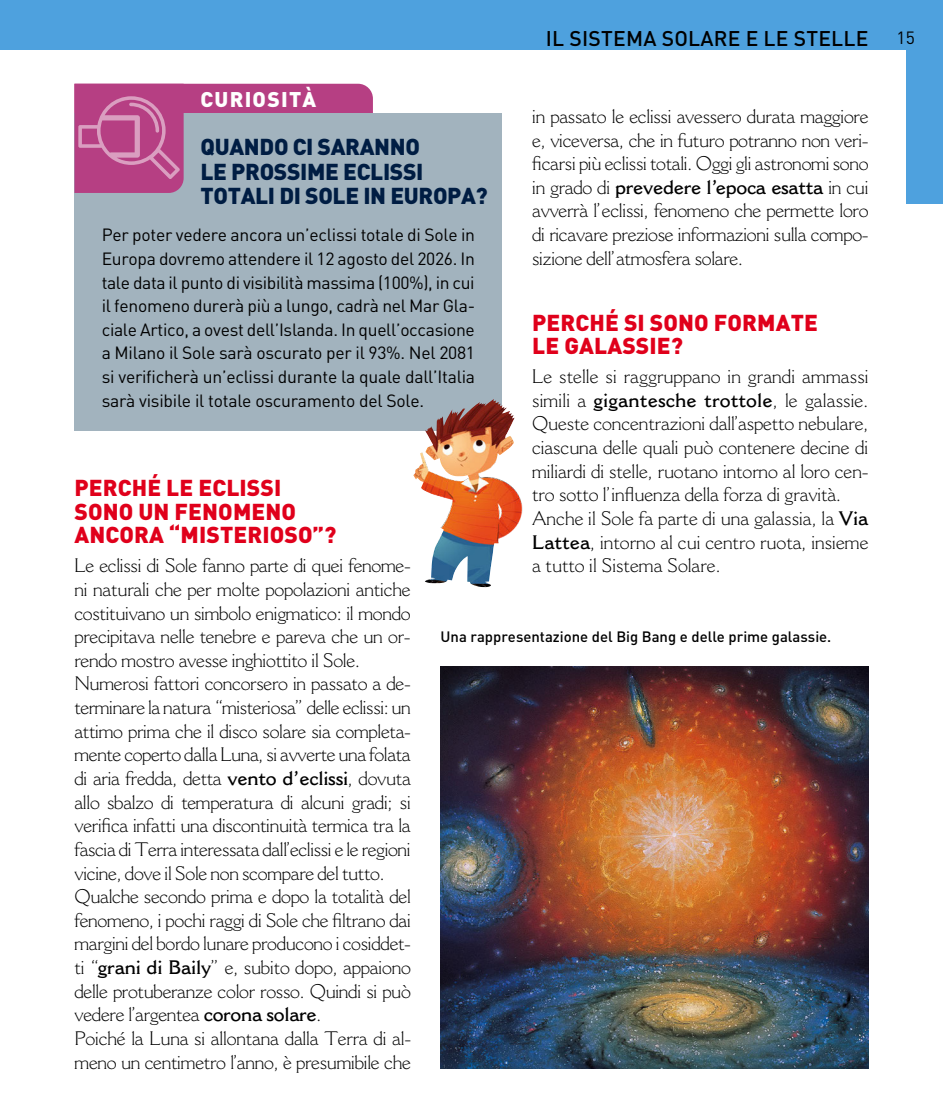
<style>
.page{position:relative;width:943px;height:1117px;background:#fff}
.page>*{position:absolute;margin:0;border:0;box-sizing:border-box;transform-origin:0 0}
.t1{font:900 22.75px/23.6px "DIN Pro";letter-spacing:.005em;color:#e0001b}
.t2{font:900 22.75px/24.5px "DIN Pro";letter-spacing:-.015em;color:#001d43}
.t3{font:500 21px "DIN Pro";letter-spacing:.01em;color:#000}
.t4{font:900 21px "DIN Pro";letter-spacing:.06em;color:#fff}
.t5{font:300 19.25px/23.6px "Cantoria MT Std";letter-spacing:-.015em;color:#000}
.t6{font:17.5px/23.6px "DIN Pro";letter-spacing:-.015em;color:#000;text-align:justify}
.t7{font:500 14.88px "DIN Pro";color:#000}
.s1{font-weight:600}
</style>
<div class="page">
<div style="left:905px;top:50px;width:38px;height:153px;background:#4ea1de"></div>
<div style="left:0;top:0;width:943px;height:50px;background:#4ea1de"></div>
<img style="left:440px;top:666px;width:428px;height:402px">
<div style="left:74px;top:113px;width:428px;height:317px;background:#a2b3be"></div>
<img style="left:413px;top:399px;width:110px;height:188px">
<svg style="left:74px;top:84px;width:299px;height:109px"></svg>
<p class="t3" style="left:546px;top:22px;width:324px">IL SISTEMA SOLARE E LE STELLE</p>
<p class="t6" style="left:896px;top:25px;width:20px">15</p>
<p class="t4" style="left:200px;top:83px;width:117px">CURIOSITÀ</p>
<p class="t2" style="left:200px;top:133px;width:289px">QUANDO CI SARANNO<br>LE PROSSIME ECLISSI<br>TOTALI DI SOLE IN EUROPA?</p>
<p class="t6" style="left:102px;top:222px;width:375px">Per poter vedere ancora un’eclissi totale di Sole in Europa dovremo attendere il 12 agosto del 2026. In tale data il punto di visibilità massima (100%), in cui il fenomeno durerà più a lungo, cadrà nel Mar Gla&shy;ciale Artico, a ovest dell’Islanda. In quell’occasione a Milano il Sole sarà oscurato per il 93%. Nel 2081 si verificherà un’eclissi durante la quale dall’Italia sarà visibile il totale oscuramento del Sole.</p>
<p class="t5" style="left:532px;top:104px;width:338px;text-align:justify">in passato le eclissi avessero durata maggiore e, viceversa, che in futuro potranno non veri&shy;ficarsi più eclissi totali. Oggi gli astronomi sono in grado di <span class="s1">prevedere l’epoca esatta</span> in cui avverrà l’eclissi, fenomeno che permette loro di ricavare preziose informazioni sulla compo&shy;sizione dell’atmosfera solare.</p>
<p class="t1" style="left:532px;top:309px;width:287px">PERCHÉ SI SONO FORMATE<br>LE GALASSIE?</p>
<p class="t5" style="left:532px;top:364px;width:338px">Le stelle si raggruppano in grandi ammassi simili a <span class="s1">gigantesche trottole</span>, le galassie.<br>Queste concentrazioni dall’aspetto nebulare, ciascuna delle quali può contenere decine di miliardi di stelle, ruotano intorno al loro cen&shy;tro sotto l’influenza della forza di gravità.<br>Anche il Sole fa parte di una galassia, la <span class="s1">Via Lattea</span>, intorno al cui centro ruota, insieme a tutto il Sistema Solare.</p>
<p class="t1" style="left:75px;top:474px;width:263px">PERCHÉ LE ECLISSI<br>SONO UN FENOMENO<br>ANCORA “MISTERIOSO”?</p>
<p class="t5" style="left:74px;top:553px;width:338px">Le eclissi di Sole fanno parte di quei fenome&shy;ni naturali che per molte popolazioni antiche costituivano un simbolo enigmatico: il mondo precipitava nelle tenebre e pareva che un or&shy;rendo mostro avesse inghiottito il Sole.<br>Numerosi fattori concorsero in passato a de&shy;terminare la natura “misteriosa” delle eclissi: un attimo prima che il disco solare sia completa&shy;mente coperto dalla Luna, si avverte una folata di aria fredda, detta <span class="s1">vento d’eclissi</span>, dovuta allo sbalzo di temperatura di alcuni gradi; si verifica infatti una discontinuità termica tra la fascia di Terra interessata dall’eclissi e le regioni vicine, dove il Sole non scompare del tutto.<br>Qualche secondo prima e dopo la totalità del fenomeno, i pochi raggi di Sole che filtrano dai margini del bordo lunare producono i cosiddet&shy;ti “<span class="s1">grani di Baily</span>” e, subito dopo, appaiono delle protuberanze color rosso. Quindi si può vedere l’argentea <span class="s1">corona solare</span>.<br>Poiché la Luna si allontana dalla Terra di al&shy;meno un centimetro l’anno, è presumibile che</p>
<p class="t7" style="left:440px;top:625px;width:392px">Una rappresentazione del Big Bang e delle prime galassie.</p>
</div>
